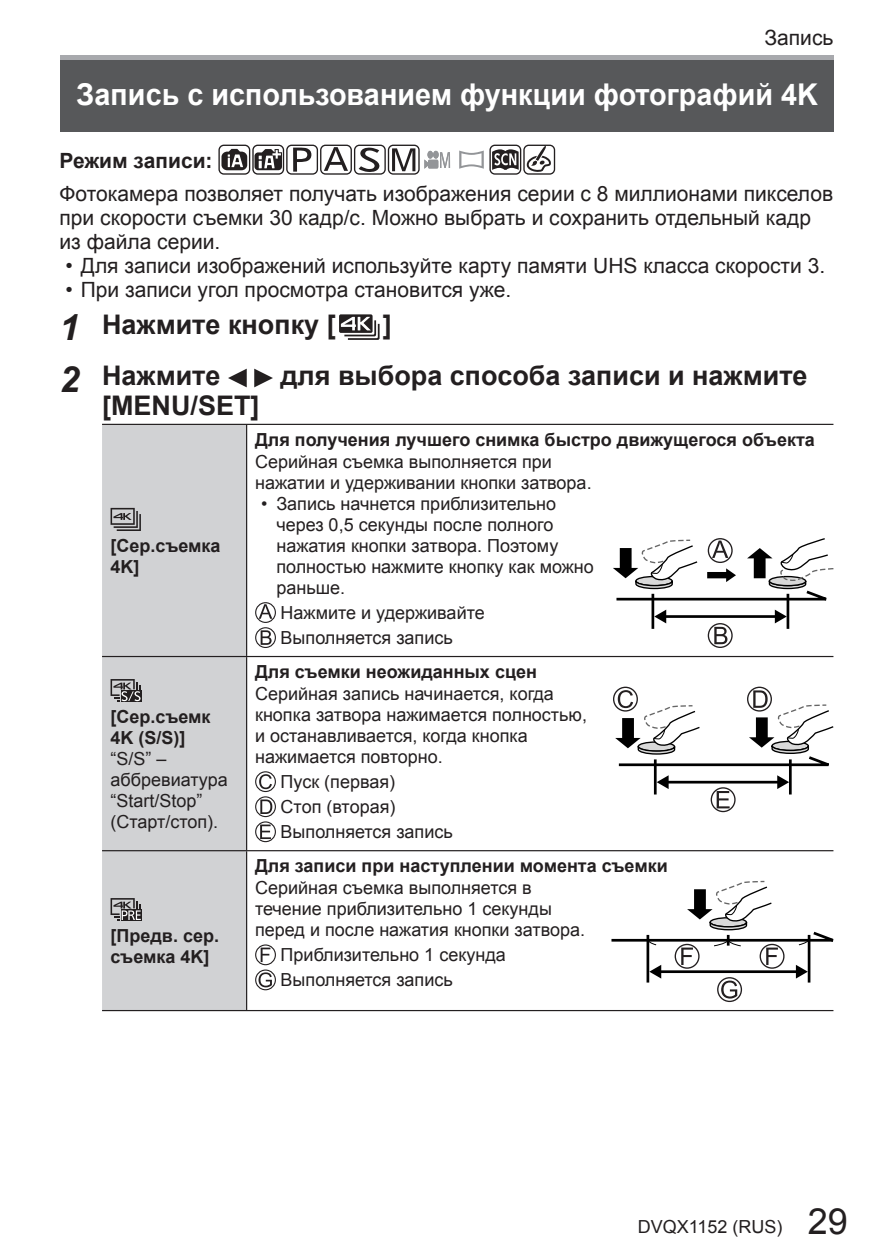
<style>
.page{position:relative;width:893px;height:1259px;background:#fff}
.page>*{position:absolute;margin:0;border:0;box-sizing:border-box;transform-origin:0 0}
.t1{font:700 30px "Arial";color:#fff;scale:.96 1}
.t2{font:700 27px "Arial";color:#231f20}
.t3{font:21px/24px "Arial";color:#231f20}
.t4{font:700 21px "Arial";color:#231f20}
.t5{font:18px/21px "Arial";color:#231f20}
.t6{font:700 18px/21px "Arial";color:#231f20}
.s1{font-style:italic;font-size:36px}
.s2{font-size:36px}
</style>
<div class="page">
<div style="left:60px;top:55px;width:773px;height:77px;background:#57585a"></div>
<div style="left:60px;top:55px;width:773px;height:5px;background:#a8a9ad"></div>
<div style="left:286px;top:145px;width:32px;height:30px;border:1px solid #231f20;border-radius:5px"></div>
<div style="left:320px;top:145px;width:32px;height:30px;border:1px solid #231f20;border-radius:5px"></div>
<div style="left:354px;top:145px;width:32px;height:30px;border:1px solid #231f20;border-radius:5px"></div>
<svg style="left:388px;top:145px;width:31px;height:29px"></svg>
<div style="left:388px;top:145px;width:32px;height:30px;border:1px solid #231f20;border-radius:5px"></div>
<svg style="left:219px;top:145px;width:31px;height:29px"></svg>
<div style="left:218px;top:145px;width:32px;height:30px;border:1px solid #231f20;border-radius:5px"></div>
<svg style="left:253px;top:145px;width:30px;height:29px"></svg>
<div style="left:252px;top:145px;width:32px;height:30px;border:1px solid #231f20;border-radius:5px"></div>
<div style="left:422px;top:145px;width:32px;height:30px;border:1px solid #fff;border-radius:5px"></div>
<svg style="left:293px;top:148px;width:18px;height:24px"></svg>
<svg style="left:324px;top:147px;width:24px;height:24px"></svg>
<svg style="left:359px;top:147px;width:21px;height:25px"></svg>
<svg style="left:392px;top:148px;width:23px;height:23px"></svg>
<svg style="left:424px;top:151px;width:26px;height:18px"></svg>
<div style="left:489px;top:145px;width:32px;height:30px;border:1px solid #231f20;border-radius:5px"></div>
<div style="left:523px;top:145px;width:32px;height:30px;border:1px solid #231f20;border-radius:5px"></div>
<div style="left:456px;top:145px;width:31px;height:30px;border:1px solid #fff;border-radius:5px"></div>
<svg style="left:526px;top:145px;width:25px;height:27px"></svg>
<svg style="left:459px;top:150px;width:25px;height:19px"></svg>
<svg style="left:221px;top:149px;width:26px;height:21px"></svg>
<svg style="left:254px;top:149px;width:28px;height:21px"></svg>
<svg style="left:492px;top:149px;width:27px;height:21px"></svg>
<svg style="left:339px;top:314px;width:41px;height:26px"></svg>
<svg style="left:228px;top:369px;width:19px;height:18px"></svg>
<svg style="left:254px;top:369px;width:19px;height:18px"></svg>
<div style="left:102px;top:425px;width:144px;height:585px;background:#d1d2d4"></div>
<hr style="left:102px;top:424px;width:731px;height:1px;background:#231f20">
<hr style="left:246px;top:425px;width:1px;height:231px;background:#231f20">
<hr style="left:102px;top:656px;width:731px;height:1px;background:#231f20">
<hr style="left:246px;top:657px;width:1px;height:193px;background:#231f20">
<hr style="left:102px;top:850px;width:731px;height:1px;background:#231f20">
<hr style="left:102px;top:1010px;width:731px;height:1px;background:#231f20">
<hr style="left:246px;top:851px;width:1px;height:159px;background:#231f20">
<svg style="left:111px;top:508px;width:30px;height:23px"></svg>
<hr style="left:651px;top:594px;width:3px;height:35px;background:#000">
<hr style="left:787px;top:594px;width:2px;height:35px;background:#000">
<hr style="left:664px;top:615px;width:114px;height:3px;background:#000">
<svg style="left:654px;top:609px;width:12px;height:14px"></svg>
<svg style="left:775px;top:609px;width:12px;height:14px"></svg>
<svg style="left:613px;top:538px;width:221px;height:64px"></svg>
<svg style="left:708px;top:624px;width:24px;height:23px"></svg>
<div style="left:708px;top:623px;width:25px;height:25px;border:1px solid #231f20;border-radius:50%"></div>
<svg style="left:714px;top:627px;width:13px;height:17px"></svg>
<svg style="left:256px;top:603px;width:19px;height:19px"></svg>
<div style="left:255px;top:602px;width:21px;height:21px;border:1px solid #231f20;border-radius:50%"></div>
<svg style="left:259px;top:604px;width:13px;height:15px"></svg>
<svg style="left:256px;top:628px;width:19px;height:19px"></svg>
<div style="left:255px;top:627px;width:21px;height:21px;border:1px solid #231f20;border-radius:50%"></div>
<svg style="left:261px;top:630px;width:11px;height:15px"></svg>
<svg style="left:111px;top:679px;width:30px;height:23px"></svg>
<hr style="left:654px;top:759px;width:3px;height:35px;background:#000">
<hr style="left:789px;top:759px;width:3px;height:35px;background:#000">
<hr style="left:666px;top:781px;width:115px;height:2px;background:#000">
<svg style="left:657px;top:775px;width:12px;height:14px"></svg>
<svg style="left:777px;top:775px;width:12px;height:14px"></svg>
<svg style="left:614px;top:687px;width:23px;height:24px"></svg>
<div style="left:613px;top:686px;width:25px;height:25px;border:1px solid #231f20;border-radius:50%"></div>
<svg style="left:748px;top:687px;width:23px;height:24px"></svg>
<div style="left:747px;top:686px;width:25px;height:25px;border:1px solid #231f20;border-radius:50%"></div>
<svg style="left:615px;top:690px;width:219px;height:77px"></svg>
<svg style="left:711px;top:788px;width:24px;height:23px"></svg>
<div style="left:711px;top:787px;width:25px;height:25px;border:1px solid #231f20;border-radius:50%"></div>
<svg style="left:717px;top:791px;width:13px;height:17px"></svg>
<svg style="left:256px;top:772px;width:19px;height:19px"></svg>
<div style="left:255px;top:771px;width:21px;height:21px;border:1px solid #231f20;border-radius:50%"></div>
<svg style="left:259px;top:774px;width:13px;height:15px"></svg>
<svg style="left:256px;top:797px;width:19px;height:19px"></svg>
<div style="left:255px;top:796px;width:21px;height:21px;border:1px solid #231f20;border-radius:50%"></div>
<svg style="left:260px;top:799px;width:12px;height:15px"></svg>
<svg style="left:256px;top:822px;width:19px;height:19px"></svg>
<div style="left:255px;top:821px;width:21px;height:21px;border:1px solid #231f20;border-radius:50%"></div>
<svg style="left:260px;top:824px;width:11px;height:15px"></svg>
<svg style="left:111px;top:898px;width:30px;height:23px"></svg>
<svg style="left:256px;top:945px;width:19px;height:19px"></svg>
<div style="left:255px;top:944px;width:21px;height:21px;border:1px solid #231f20;border-radius:50%"></div>
<svg style="left:261px;top:947px;width:9px;height:15px"></svg>
<svg style="left:256px;top:970px;width:19px;height:19px"></svg>
<div style="left:255px;top:969px;width:21px;height:21px;border:1px solid #231f20;border-radius:50%"></div>
<svg style="left:259px;top:972px;width:13px;height:15px"></svg>
<svg style="left:718px;top:977px;width:23px;height:24px"></svg>
<div style="left:717px;top:977px;width:25px;height:25px;border:1px solid #231f20;border-radius:50%"></div>
<svg style="left:611px;top:881px;width:222px;height:117px"></svg>
<p class="t3" style="left:764px;top:26px;width:70px">Запись</p>
<h1 class="t1" style="left:77px;top:78px;width:774px">Запись с использованием функции фотографий 4K</h1>
<p class="t4" style="left:60px;top:149px;width:155px">Режим записи:</p>
<p class="t3" style="left:60px;top:181px;width:775px">Фотокамера позволяет получать изображения серии с 8 миллионами пикселов при скорости съемки 30 кадр/с. Можно выбрать и сохранить отдельный кадр из файла серии.</p>
<p class="t3" style="left:65px;top:253px;width:761px">• Для записи изображений используйте карту памяти UHS класса скорости 3.</p>
<p class="t3" style="left:65px;top:277px;width:447px">• При записи угол просмотра становится уже.</p>
<h2 class="t2" style="left:60px;top:309px;width:278px"><span class="s1">1</span> Нажмите кнопку [</h2>
<h2 class="t2" style="left:383px;top:309px;width:10px">]</h2>
<h2 class="t2" style="left:60px;top:361px;width:162px"><span class="s1">2</span> Нажмите</h2>
<h2 class="t2" style="left:280px;top:361px;width:529px">для выбора способа записи и нажмите</h2>
<h2 class="t2" style="left:102px;top:391px;width:159px">[MENU/SET]</h2>
<p class="t6" style="left:111px;top:535px;width:111px">[Сер.съемка<br>4K]</p>
<p class="t6" style="left:111px;top:706px;width:101px">[Сер.съемк<br>4K (S/S)]</p>
<p class="t5" style="left:111px;top:748px;width:119px">“S/S” ‒ аббревиатура “Start/Stop” (Старт/стоп).</p>
<p class="t6" style="left:111px;top:925px;width:110px">[Предв. сер. съемка 4K]</p>
<p class="t6" style="left:255px;top:429px;width:561px">Для получения лучшего снимка быстро движущегося объекта</p>
<p class="t5" style="left:255px;top:451px;width:338px">Серийная съемка выполняется при нажатии и удерживании кнопки затвора.</p>
<p class="t5" style="left:276px;top:493px;width:319px;text-indent:-15px">• Запись начнется приблизительно через 0,5 секунды после полного нажатия кнопки затвора. Поэтому полностью нажмите кнопку как можно раньше.</p>
<p class="t5" style="left:281px;top:600px;width:206px;line-height:24.9px">Нажмите и удерживайте<br>Выполняется запись</p>
<p class="t6" style="left:255px;top:661px;width:283px">Для съемки неожиданных сцен</p>
<p class="t5" style="left:255px;top:683px;width:333px">Серийная запись начинается, когда кнопка затвора нажимается полностью, и останавливается, когда кнопка нажимается повторно.</p>
<p class="t5" style="left:281px;top:769px;width:174px;line-height:24.9px">Пуск (первая)<br>Стоп (вторая)<br>Выполняется запись</p>
<p class="t6" style="left:255px;top:855px;width:414px">Для записи при наступлении момента съемки</p>
<p class="t5" style="left:255px;top:877px;width:331px">Серийная съемка выполняется в течение приблизительно 1 секунды перед и после нажатия кнопки затвора.</p>
<p class="t5" style="left:281px;top:942px;width:227px;line-height:24.9px">Приблизительно 1 секунда<br>Выполняется запись</p>
<p class="t5" style="left:638px;top:1216px;width:212px">DVQX1152 (RUS) <span class="s2">29</span></p>
</div>
